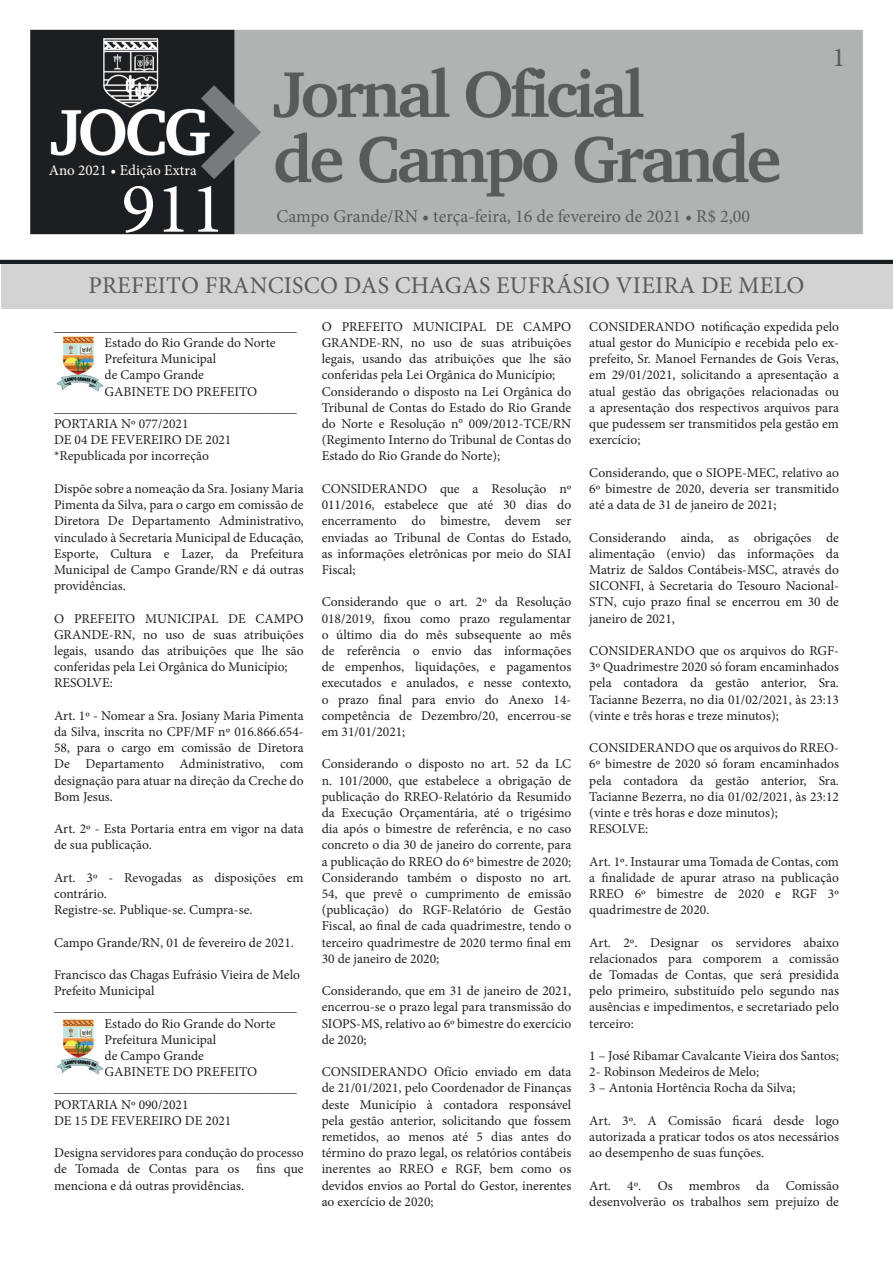
<style>
.page{position:relative;width:893px;height:1263px;background:#fff}
.page>*{position:absolute;margin:0;border:0;box-sizing:border-box;transform-origin:0 0}
.t1{font:72px "Minion Pro";color:#fff}
.t2{font:27px "Minion Pro";color:#575b5c}
.t3{font:24px "Minion Pro";letter-spacing:.01em;color:#575b5c}
.t4{font:18px "Minion Pro";color:#575b5c}
.t5{font:15px "Minion Pro";color:#fff}
.t6{font:13.5px/16.2px "Minion Pro";color:#231f20;text-align:justify}
</style>
<div class="page">
<img style="left:0;top:29px;width:893px;height:235px">
<div style="left:1px;top:264px;width:891px;height:44px;background:#d1d2d4"></div>
<img style="left:56px;top:336px;width:48px;height:56px">
<img style="left:56px;top:1019px;width:48px;height:55px">
<h2 class="t2" style="left:832px;top:40px;width:14px">1</h2>
<p class="t5" style="left:49px;top:160px;width:149px">Ano 2021 • Edição Extra</p>
<h1 class="t1" style="left:121px;top:160px;width:105px">911</h1>
<h3 class="t4" style="left:276px;top:204px;width:475px">Campo Grande/RN • terça-feira, 16 de fevereiro de 2021 • R$ 2,00</h3>
<h3 class="t3" style="left:88px;top:269px;width:718px">PREFEITO FRANCISCO DAS CHAGAS EUFRÁSIO VIEIRA DE MELO</h3>
<p class="t6" style="left:54px;top:318px;width:244px">____________________________________</p>
<p class="t6" style="left:105px;top:335px;width:172px">Estado do Rio Grande do Norte</p>
<p class="t6" style="left:105px;top:351px;width:113px">Prefeitura Municipal</p>
<p class="t6" style="left:105px;top:367px;width:101px">de Campo Grande</p>
<p class="t6" style="left:105px;top:383px;width:154px">GABINETE DO PREFEITO</p>
<p class="t6" style="left:54px;top:399px;width:244px">____________________________________</p>
<p class="t6" style="left:54px;top:416px;width:136px">PORTARIA Nº 077/2021</p>
<p class="t6" style="left:54px;top:432px;width:179px">DE 04 DE FEVEREIRO DE 2021</p>
<p class="t6" style="left:54px;top:448px;width:156px">*Republicada por incorreção</p>
<p class="t6" style="left:54px;top:480px;width:251px">Dispõe sobre a nomeação da Sra. Josiany Maria Pimenta da Silva, para o cargo em comissão de Diretora De Departamento Administrativo, vinculado à Secretaria Municipal de Educação, Esporte, Cultura e Lazer, da Prefeitura Municipal de Campo Grande/RN e dá outras providências.</p>
<p class="t6" style="left:54px;top:610px;width:251px;text-align:left">O PREFEITO MUNICIPAL DE CAMPO<br>GRANDE-RN, no uso de suas atribuições legais, usando das atribuições que lhe são conferidas pela Lei Orgânica do Município;<br>RESOLVE:</p>
<p class="t6" style="left:54px;top:707px;width:251px">Art. 1º - Nomear a Sra. Josiany Maria Pimenta da Silva, inscrita no CPF/MF nº 016.866.654- 58, para o cargo em comissão de Diretora De Departamento Administrativo, com designação para atuar na direção da Creche do Bom Jesus.</p>
<p class="t6" style="left:54px;top:821px;width:251px">Art. 2º - Esta Portaria entra em vigor na data de sua publicação.</p>
<p class="t6" style="left:54px;top:869px;width:251px;text-align:left">Art. 3º - Revogadas as disposições em contrário.<br>Registre-se. Publique-se. Cumpra-se.</p>
<p class="t6" style="left:54px;top:934px;width:241px">Campo Grande/RN, 01 de fevereiro de 2021.</p>
<p class="t6" style="left:54px;top:966px;width:247px">Francisco das Chagas Eufrásio Vieira de Melo</p>
<p class="t6" style="left:54px;top:983px;width:102px">Prefeito Municipal</p>
<p class="t6" style="left:54px;top:999px;width:244px">____________________________________</p>
<p class="t6" style="left:105px;top:1015px;width:172px">Estado do Rio Grande do Norte</p>
<p class="t6" style="left:105px;top:1031px;width:113px">Prefeitura Municipal</p>
<p class="t6" style="left:105px;top:1047px;width:101px">de Campo Grande</p>
<p class="t6" style="left:105px;top:1064px;width:154px">GABINETE DO PREFEITO</p>
<p class="t6" style="left:54px;top:1080px;width:244px">____________________________________</p>
<p class="t6" style="left:54px;top:1096px;width:136px">PORTARIA Nº 090/2021</p>
<p class="t6" style="left:54px;top:1112px;width:179px">DE 15 DE FEVEREIRO DE 2021</p>
<p class="t6" style="left:54px;top:1145px;width:251px">Designa servidores para condução do processo de Tomada de Contas para os fins que menciona e dá outras providências.</p>
<p class="t6" style="left:322px;top:318px;width:251px;text-align:left">O PREFEITO MUNICIPAL DE CAMPO GRANDE-RN, no uso de suas atribuições legais, usando das atribuições que lhe são conferidas pela Lei Orgânica do Município; Considerando o disposto na Lei Orgânica do Tribunal de Contas do Estado do Rio Grande do Norte e Resolução n° 009/2012-TCE/RN (Regimento Interno do Tribunal de Contas do Estado do Rio Grande do Norte);</p>
<p class="t6" style="left:322px;top:480px;width:251px">CONSIDERANDO que a Resolução nº 011/2016, estabelece que até 30 dias do encerramento do bimestre, devem ser enviadas ao Tribunal de Contas do Estado, as informações eletrônicas por meio do SIAI Fiscal;</p>
<p class="t6" style="left:322px;top:594px;width:251px">Considerando que o art. 2º da Resolução 018/2019, fixou como prazo regulamentar o último dia do mês subsequente ao mês de referência o envio das informações de empenhos, liquidações, e pagamentos executados e anulados, e nesse contexto, o prazo final para envio do Anexo 14- competência de Dezembro/20, encerrou-se em 31/01/2021;</p>
<p class="t6" style="left:322px;top:756px;width:251px">Considerando o disposto no art. 52 da LC n. 101/2000, que estabelece a obrigação de publicação do RREO-Relatório da Resumido da Execução Orçamentária, até o trigésimo dia após o bimestre de referência, e no caso concreto o dia 30 de janeiro do corrente, para a publicação do RREO do 6º bimestre de 2020; Considerando também o disposto no art.<br>54, que prevê o cumprimento de emissão (publicação) do RGF-Relatório de Gestão Fiscal, ao final de cada quadrimestre, tendo o terceiro quadrimestre de 2020 termo final em 30 de janeiro de 2020;</p>
<p class="t6" style="left:322px;top:983px;width:251px">Considerando, que em 31 de janeiro de 2021, encerrou-se o prazo legal para transmissão do SIOPS-MS, relativo ao 6º bimestre do exercício de 2020;</p>
<p class="t6" style="left:322px;top:1064px;width:251px">CONSIDERANDO Ofício enviado em data de 21/01/2021, pelo Coordenador de Finanças deste Município à contadora responsável pela gestão anterior, solicitando que fossem remetidos, ao menos até 5 dias antes do término do prazo legal, os relatórios contábeis inerentes ao RREO e RGF, bem como os devidos envios ao Portal do Gestor, inerentes ao exercício de 2020;</p>
<p class="t6" style="left:589px;top:318px;width:251px">CONSIDERANDO notificação expedida pelo atual gestor do Município e recebida pelo ex&shy;prefeito, Sr. Manoel Fernandes de Gois Veras, em 29/01/2021, solicitando a apresentação a atual gestão das obrigações relacionadas ou a apresentação dos respectivos arquivos para que pudessem ser transmitidos pela gestão em exercício;</p>
<p class="t6" style="left:589px;top:464px;width:251px">Considerando, que o SIOPE-MEC, relativo ao 6º bimestre de 2020, deveria ser transmitido até a data de 31 de janeiro de 2021;</p>
<p class="t6" style="left:589px;top:529px;width:251px">Considerando ainda, as obrigações de alimentação (envio) das informações da Matriz de Saldos Contábeis-MSC, através do SICONFI, à Secretaria do Tesouro Nacional-STN, cujo prazo final se encerrou em 30 de janeiro de 2021,</p>
<p class="t6" style="left:589px;top:642px;width:251px">CONSIDERANDO que os arquivos do RGF-3º Quadrimestre 2020 só foram encaminhados pela contadora da gestão anterior, Sra.<br>Tacianne Bezerra, no dia 01/02/2021, às 23:13 (vinte e três horas e treze minutos);</p>
<p class="t6" style="left:589px;top:740px;width:251px;text-align:left">CONSIDERANDO que os arquivos do RREO-6º bimestre de 2020 só foram encaminhados pela contadora da gestão anterior, Sra.<br>Tacianne Bezerra, no dia 01/02/2021, às 23:12 (vinte e três horas e doze minutos); RESOLVE:</p>
<p class="t6" style="left:589px;top:853px;width:251px">Art. 1º. Instaurar uma Tomada de Contas, com a finalidade de apurar atraso na publicação RREO 6º bimestre de 2020 e RGF 3º quadrimestre de 2020.</p>
<p class="t6" style="left:589px;top:934px;width:251px">Art. 2º. Designar os servidores abaixo relacionados para comporem a comissão de Tomadas de Contas, que será presidida pelo primeiro, substituído pelo segundo nas ausências e impedimentos, e secretariado pelo terceiro:</p>
<p class="t6" style="left:589px;top:1047px;width:251px;text-align:left">1 – José Ribamar Cavalcante Vieira dos Santos;<br>2- Robinson Medeiros de Melo;<br>3 – Antonia Hortência Rocha da Silva;</p>
<p class="t6" style="left:589px;top:1112px;width:251px">Art. 3º. A Comissão ficará desde logo autorizada a praticar todos os atos necessários ao desempenho de suas funções.</p>
<p class="t6" style="left:589px;top:1177px;width:251px">Art. 4º. Os membros da Comissão desenvolverão os trabalhos sem prejuízo de</p>
</div>
